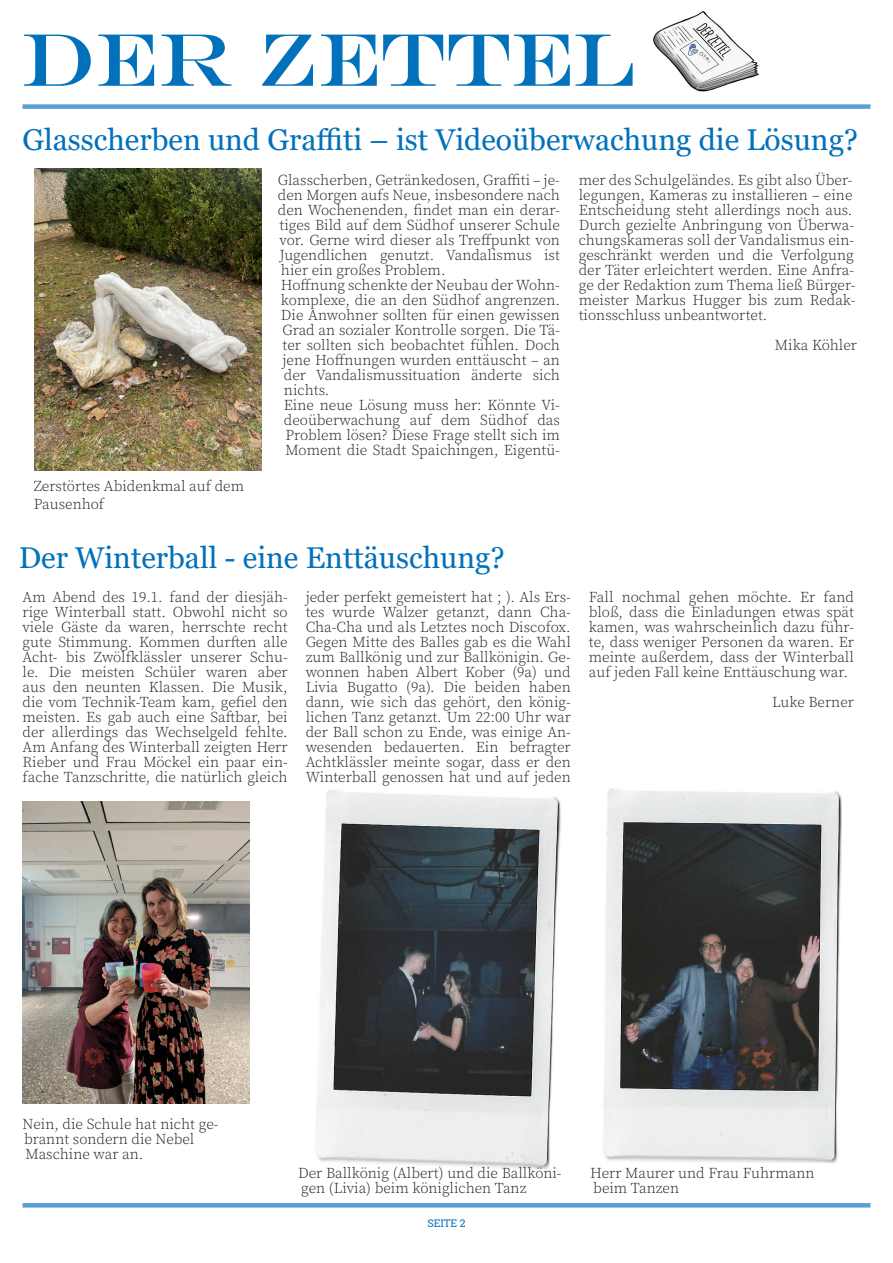
<style>
.page{position:relative;width:893px;height:1263px;background:#fff}
.page>*{position:absolute;margin:0;border:0;box-sizing:border-box;transform-origin:0 0}
.Untertitel_Zeitschrift___Gelb{font:75px "Engravers";color:#0071ba}
.Untertitel_Zeitschrift___Gelb-2{font:30px "Georgia";color:#0071ba}
.Textkörper{font:300 15px/15px "Source Serif Pro";color:#231f20;text-align:justify}
.Seitenzahl{font:10.5px "Roboto Slab";color:#0071ba}
</style>
<div class="page">
<div style="left:22px;top:104px;width:848px;height:5px;background:#599fd2"></div>
<hr style="left:22px;top:1203px;width:848px;height:4px;background:#599fd2">
<img style="left:34px;top:168px;width:227px;height:302px">
<img style="left:22px;top:801px;width:227px;height:303px">
<img style="left:315px;top:789px;width:246px;height:380px">
<img style="left:603px;top:788px;width:239px;height:375px">
<img style="left:653px;top:11px;width:106px;height:81px">
<p class="Untertitel_Zeitschrift___Gelb" style="left:22px;top:16px;width:615px">DER ZETTEL</p>
<p class="Untertitel_Zeitschrift___Gelb-2" style="left:22px;top:122px;width:837px">Glasscherben und Graffiti – ist Videoüberwachung die Lösung?</p>
<p class="Textkörper" style="left:34px;top:477px;width:212px;line-height:18px">Zerstörtes Abidenkmal auf dem<br>Pausenhof</p>
<p class="Textkörper" style="left:278px;top:173px;width:284px">Glasscherben, Getränkedosen, Graffiti – je&shy;den Morgen aufs Neue, insbesondere nach den Wochenenden, findet man ein derar&shy;tiges Bild auf dem Südhof unserer Schule vor. Gerne wird dieser als Treffpunkt von Jugendlichen genutzt. Vandalismus ist hier ein großes Problem.</p>
<p class="Textkörper" style="left:281px;top:278px;width:281px">Hoffnung schenkte der Neubau der Wohn&shy;komplexe, die an den Südhof angrenzen.<br>Die Anwohner sollten für einen gewissen Grad an sozialer Kontrolle sorgen. Die Tä&shy;ter sollten sich beobachtet fühlen. Doch jene Hoffnungen wurden enttäuscht – an der Vandalismussituation änderte sich nichts.</p>
<p class="Textkörper" style="left:284px;top:398px;width:278px">Eine neue Lösung muss her: Könnte Vi&shy;deoüberwachung auf dem Südhof das Problem lösen? Diese Frage stellt sich im Moment die Stadt Spaichingen, Eigentü-</p>
<p class="Untertitel_Zeitschrift___Gelb-2" style="left:19px;top:539px;width:487px">Der Winterball - eine Enttäuschung?</p>
<p class="Textkörper" style="left:579px;top:173px;width:278px;text-align:left">mer des Schulgeländes. Es gibt also Über&shy;legungen, Kameras zu installieren – eine Entscheidung steht allerdings noch aus.<br>Durch gezielte Anbringung von Überwa&shy;chungskameras soll der Vandalismus ein&shy;geschränkt werden und die Verfolgung der Täter erleichtert werden. Eine Anfra&shy;ge der Redaktion zum Thema ließ Bürger&shy;meister Markus Hugger bis zum Redak&shy;tionsschluss unbeantwortet.</p>
<p class="Textkörper" style="left:775px;top:338px;width:84px">Mika Köhler</p>
<p class="Textkörper" style="left:22px;top:590px;width:267px">Am Abend des 19.1. fand der diesjäh&shy;rige Winterball statt. Obwohl nicht so viele Gäste da waren, herrschte recht gute Stimmung. Kommen durften alle Acht- bis Zwölfklässler unserer Schu&shy;le. Die meisten Schüler waren aber aus den neunten Klassen. Die Musik, die vom Technik-Team kam, gefiel den meisten. Es gab auch eine Saftbar, bei der allerdings das Wechselgeld fehlte.<br>Am Anfang des Winterball zeigten Herr Rieber und Frau Möckel ein paar ein&shy;fache Tanzschritte, die natürlich gleich</p>
<p class="Textkörper" style="left:306px;top:590px;width:267px">jeder perfekt gemeistert hat ; ). Als Ers&shy;tes wurde Walzer getanzt, dann Cha-Cha-Cha und als Letztes noch Discofox.<br>Gegen Mitte des Balles gab es die Wahl zum Ballkönig und zur Ballkönigin. Ge&shy;wonnen haben Albert Kober (9a) und Livia Bugatto (9a). Die beiden haben dann, wie sich das gehört, den könig&shy;lichen Tanz getanzt. Um 22:00 Uhr war der Ball schon zu Ende, was einige An&shy;wesenden bedauerten. Ein befragter Achtklässler meinte sogar, dass er den Winterball genossen hat und auf jeden</p>
<p class="Textkörper" style="left:589px;top:590px;width:267px">Fall nochmal gehen möchte. Er fand bloß, dass die Einladungen etwas spät kamen, was wahrscheinlich dazu führ&shy;te, dass weniger Personen da waren. Er meinte außerdem, dass der Winterball auf jeden Fall keine Enttäuschung war.</p>
<p class="Textkörper" style="left:772px;top:695px;width:83px">Luke Berner</p>
<p class="Textkörper" style="left:22px;top:1116px;width:198px;text-align:left">Nein, die Schule hat nicht ge&shy;brannt sondern die Nebel<br>Maschine war an.</p>
<p class="Textkörper" style="left:298px;top:1166px;width:265px">Der Ballkönig (Albert) und die Ballköni&shy;gen (Livia) beim königlichen Tanz</p>
<p class="Seitenzahl" style="left:427px;top:1216px;width:40px">SEITE 2</p>
<p class="Textkörper" style="left:590px;top:1166px;width:226px">Herr Maurer und Frau Fuhrmann beim Tanzen</p>
</div>
